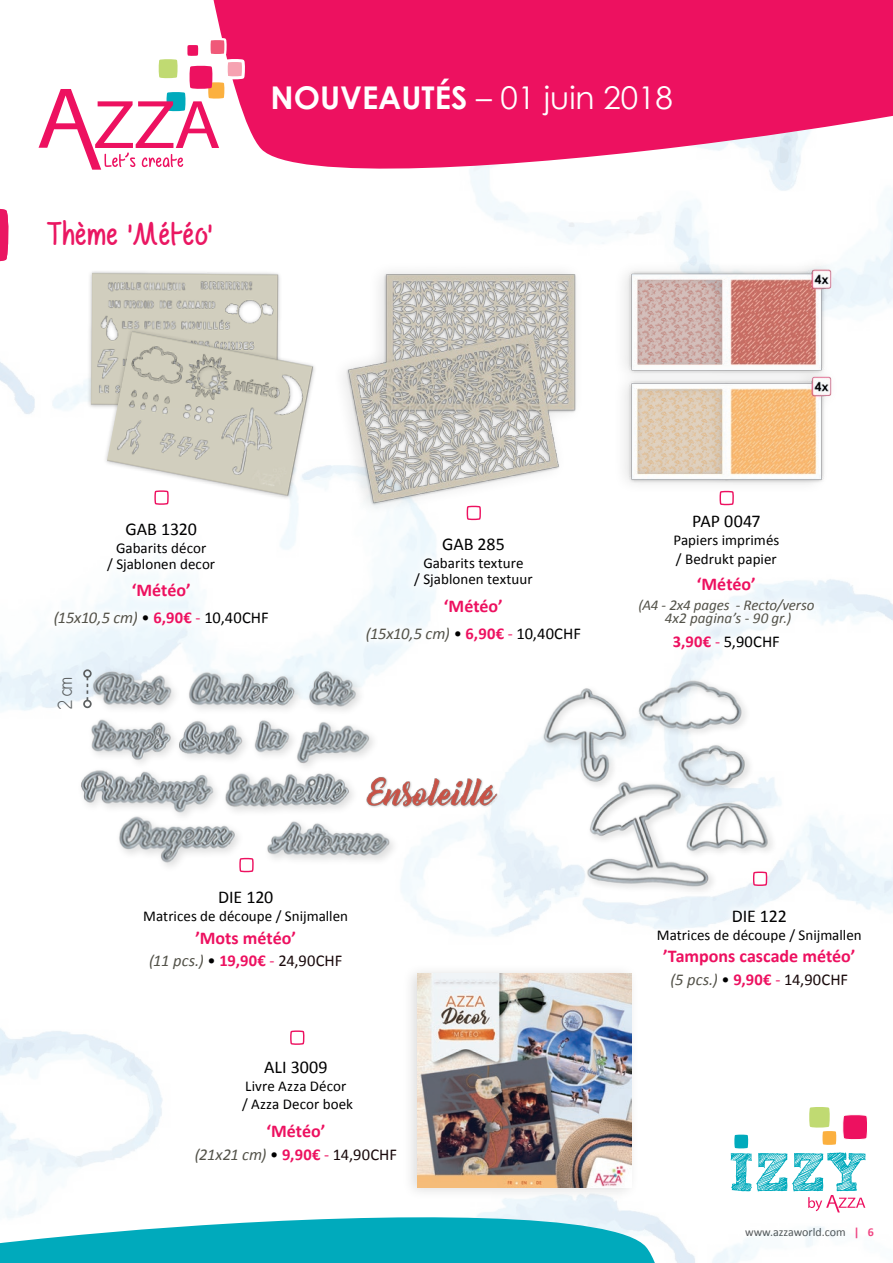
<style>
.page{position:relative;width:893px;height:1263px;background:#fff}
.page>*{position:absolute;margin:0;border:0;box-sizing:border-box;transform-origin:0 0}
.t1{font:33px "Mf Air Balloon";color:#ea1762}
.t2{font:31.35px "Century Gothic";color:#fff}
.t3{font:700 18px "Calibri";color:#ed1160}
.t4{font:18px "Calibri";letter-spacing:-.005em;color:#000001}
.t5{font:italic 16.5px "Calibri";letter-spacing:-.01em;color:#535249}
.t6{font:16.5px "Calibri";letter-spacing:.005em;color:#19090b}
.t7{font:16.5px "Calibri";letter-spacing:.01em;color:#000001}
.t8{font:16.5px "DJB Number 2 Pencil";color:#5a5e5f}
.t9{font:15px/16.2px "Calibri";letter-spacing:.005em;color:#000001;text-align:center}
.t10{font:italic 15px/12.9px "Calibri";letter-spacing:-.005em;color:#535249;text-align:center}
.t11{font:12px "Calibri";color:#292d2f}
.s1{font-weight:700}
.s2{font-style:normal;color:#000001}
.s3{font-weight:700;font-style:normal;color:#ed1160}
.s4{font-style:normal;color:#ed1160}
.s5{font-weight:700;color:#ed1160}
.s6{color:#ed1160}
.s7{font-style:normal;color:#19090b}
.s8{font-style:italic;color:#535249}
.s9{color:#000001}
</style>
<div class="page">
<svg style="left:0;top:1178px;width:751px;height:85px"></svg>
<svg style="left:731px;top:1107px;width:137px;height:105px"></svg>
<svg style="left:213px;top:0;width:680px;height:215px;fill:#ed1160"></svg>
<svg style="left:39px;top:36px;width:209px;height:134px"></svg>
<svg style="left:0;top:208px;width:9px;height:54px"></svg>
<svg style="left:466px;top:516px;width:15px;height:5px"></svg>
<div style="left:357px;top:529px;width:233px;height:122px;background:#fff;opacity:.75"></div>
<img style="left:344px;top:272px;width:232px;height:234px">
<svg style="left:154px;top:500px;width:15px;height:5px"></svg>
<div style="left:87px;top:269px;width:196px;height:142px;background:#000001;opacity:.23"></div>
<img style="left:91px;top:272px;width:188px;height:137px">
<div style="left:103px;top:327px;width:215px;height:173px;background:#000001;opacity:.23"></div>
<img style="left:107px;top:330px;width:209px;height:169px">
<img style="left:624px;top:262px;width:217px;height:223px">
<svg style="left:719px;top:490px;width:15px;height:16px"></svg>
<div style="left:402px;top:962px;width:238px;height:239px;background:#000001;opacity:.14"></div>
<img style="left:417px;top:974px;width:215px;height:214px">
<svg style="left:290px;top:1030px;width:15px;height:15px"></svg>
<div style="left:186px;top:1052px;width:220px;height:120px;background:#fff"></div>
<img style="left:400px;top:778px;width:101px;height:41px">
<div style="left:76px;top:666px;width:324px;height:207px;background:#000001;opacity:.14"></div>
<img style="left:76px;top:671px;width:320px;height:202px">
<svg style="left:87px;top:678px;width:1px;height:22px"></svg>
<div style="left:83px;top:700px;width:9px;height:8px;border:2px solid #5c5f60;border-radius:50%"></div>
<div style="left:83px;top:669px;width:9px;height:9px;border:2px solid #5c5f60;border-radius:50%"></div>
<img style="left:530px;top:664px;width:261px;height:247px">
<h1 class="t1" style="left:47px;top:214px;width:167px">Thème 'Météo'</h1>
<h2 class="t2" style="left:270px;top:79px;width:404px"><span class="s1">NOUVEAUTÉS</span> – 01 juin 2018</h2>
<p class="t4" style="left:126px;top:518px;width:73px">GAB 1320</p>
<p class="t9" style="left:107px;top:540px;width:109px">Gabarits décor<br>/ Sjablonen decor</p>
<p class="t3" style="left:132px;top:579px;width:60px">‘Météo’</p>
<p class="t5" style="left:54px;top:607px;width:216px">(15x10,5 cm) <span class="s2">•</span> <span class="s3">6,90€</span> <span class="s4">-</span> <span class="s2">10,40CHF</span></p>
<p class="t8" style="left:55px;top:709px;width:34px;rotate:-90deg">2 cm</p>
<p class="t4" style="left:442px;top:533px;width:64px">GAB 285</p>
<p class="t9" style="left:414px;top:555px;width:120px">Gabarits texture<br>/ Sjablonen textuur</p>
<p class="t3" style="left:444px;top:594px;width:60px">‘Météo’</p>
<p class="t5" style="left:366px;top:622px;width:216px">(15x10,5 cm) <span class="s2">•</span> <span class="s3">6,90€</span> <span class="s4">-</span> <span class="s2">10,40CHF</span></p>
<p class="t4" style="left:692px;top:510px;width:70px">PAP 0047</p>
<p class="t9" style="left:673px;top:531px;width:107px;line-height:18.9px;text-align:left">Papiers imprimés / Bedrukt papier</p>
<p class="t3" style="left:697px;top:572px;width:60px">‘Météo’</p>
<p class="t10" style="left:638px;top:598px;width:178px">(A4 - 2x4 pages - Recto/verso<br>4x2 pagina’s - 90 gr.)</p>
<p class="t7" style="left:673px;top:631px;width:108px"><span class="s5">3,90€</span> <span class="s6">-</span> 5,90CHF</p>
<p class="t4" style="left:218px;top:885px;width:57px">DIE 120</p>
<p class="t9" style="left:143px;top:908px;width:206px">Matrices de découpe / Snijmallen</p>
<p class="t3" style="left:195px;top:926px;width:102px">’Mots météo’</p>
<p class="t5" style="left:149px;top:949px;width:195px">(11 pcs.) <span class="s2">•</span> <span class="s3">19,90€</span> <span class="s4">-</span> <span class="s7">24,90CHF</span></p>
<p class="t4" style="left:264px;top:1056px;width:65px">ALI 3009</p>
<p class="t9" style="left:242px;top:1077px;width:113px;line-height:18px;text-align:left">Livre Azza Décor<br>/ Azza Decor boek</p>
<p class="t3" style="left:266px;top:1119px;width:60px">‘Météo’</p>
<p class="t5" style="left:195px;top:1143px;width:204px">(21x21 cm) <span class="s2">•</span> <span class="s3">9,90€</span> <span class="s4">-</span> <span class="s7">14,90CHF</span></p>
<p class="t4" style="left:732px;top:904px;width:57px">DIE 122</p>
<p class="t9" style="left:657px;top:926px;width:206px">Matrices de découpe / Snijmallen</p>
<p class="t3" style="left:663px;top:945px;width:194px">’Tampons cascade météo’</p>
<p class="t6" style="left:670px;top:969px;width:179px"><span class="s8">(5 pcs.)</span> <span class="s9">•</span> <span class="s5">9,90€</span> <span class="s6">-</span> 14,90CHF</p>
<p class="t11" style="left:745px;top:1224px;width:130px">www.azzaworld.com <span class="s5">| 6</span></p>
</div>
